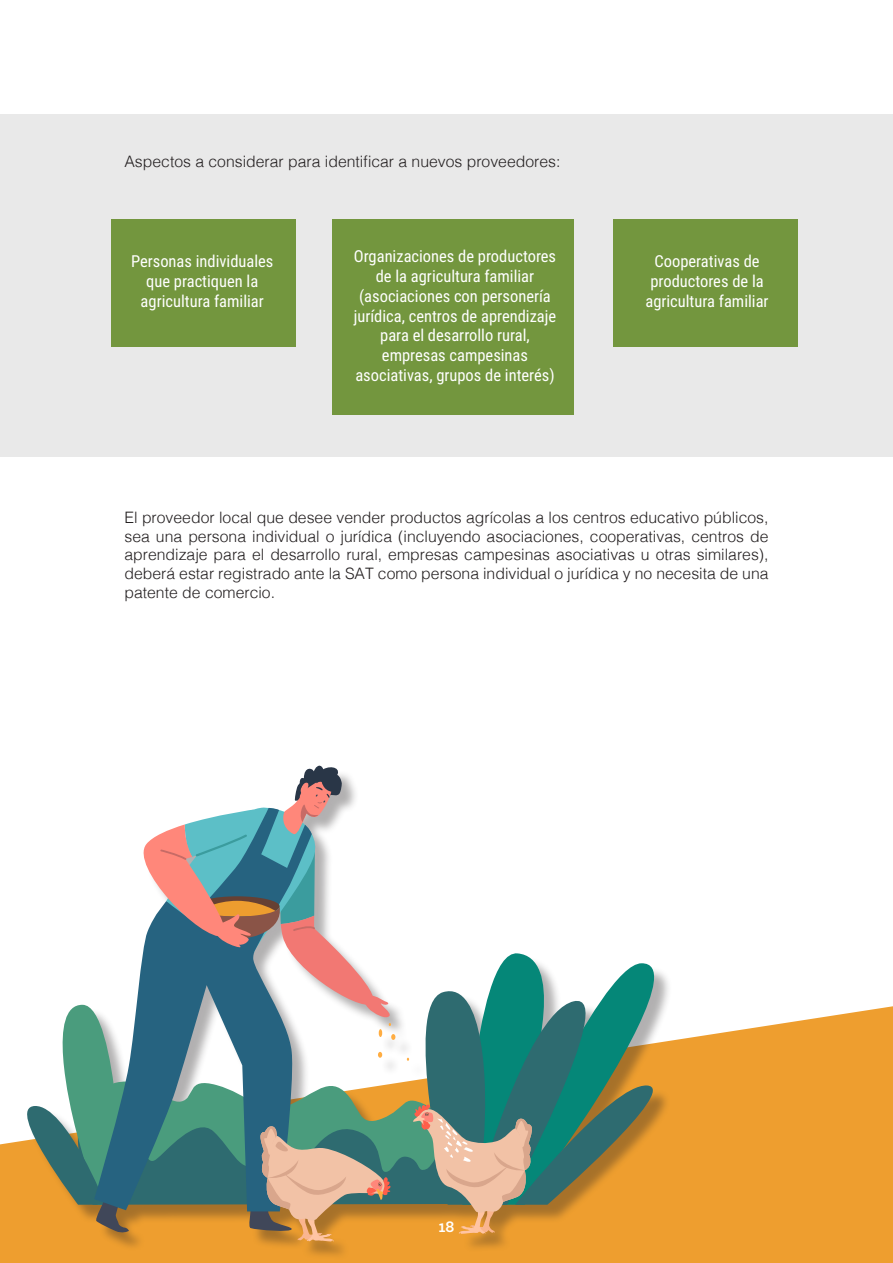
<style>
.page{position:relative;width:893px;height:1263px;background:#fff}
.page>*{position:absolute;margin:0;border:0;box-sizing:border-box;transform-origin:0 0}
.t1{font:16.5px/19.8px "Roboto Condensed";color:#fff;text-align:center}
.t2{font:700 16.5px "Archer";color:#fff}
.t3{font:300 15.75px/18.9px "Helvetica";color:#231f20;text-align:justify}
</style>
<div class="page">
<div style="left:0;top:115px;width:893px;height:342px;background:#e9e9e9"></div>
<div style="left:0;top:1006px;width:893px;height:257px;background:#ee9e2f"></div>
<div style="left:111px;top:219px;width:185px;height:128px;background:#73963e"></div>
<div style="left:332px;top:219px;width:242px;height:196px;background:#73963e"></div>
<div style="left:613px;top:219px;width:185px;height:128px;background:#73963e"></div>
<div style="left:30px;top:768px;width:643px;height:492px;background:#231f20;opacity:.35"></div>
<svg style="left:401px;top:949px;width:282px;height:285px"></svg>
<svg style="left:3px;top:765px;width:392px;height:477px"></svg>
<p class="t3" style="left:124px;top:150px;width:437px">Aspectos a considerar para identificar a nuevos proveedores:</p>
<p class="t1" style="left:131px;top:251px;width:144px">Personas individuales que practiquen la agricultura familiar</p>
<p class="t1" style="left:354px;top:246px;width:204px">Organizaciones de productores de la agricultura familiar (asociaciones con personería jurídica, centros de aprendizaje para el desarrollo rural, empresas campesinas asociativas, grupos de interés)</p>
<p class="t1" style="left:654px;top:251px;width:107px">Cooperativas de</p>
<p class="t1" style="left:650px;top:271px;width:115px">productores de la</p>
<p class="t1" style="left:645px;top:290px;width:125px">agricultura familiar</p>
<p class="t3" style="left:124px;top:506px;width:646px">El proveedor local que desee vender productos agrícolas a los centros educativo públicos, sea una persona individual o jurídica (incluyendo asociaciones, cooperativas, centros de aprendizaje para el desarrollo rural, empresas campesinas asociativas u otras similares), deberá estar registrado ante la SAT como persona individual o jurídica y no necesita de una patente de comercio.</p>
<p class="t2" style="left:438px;top:1213px;width:18px">18</p>
</div>
